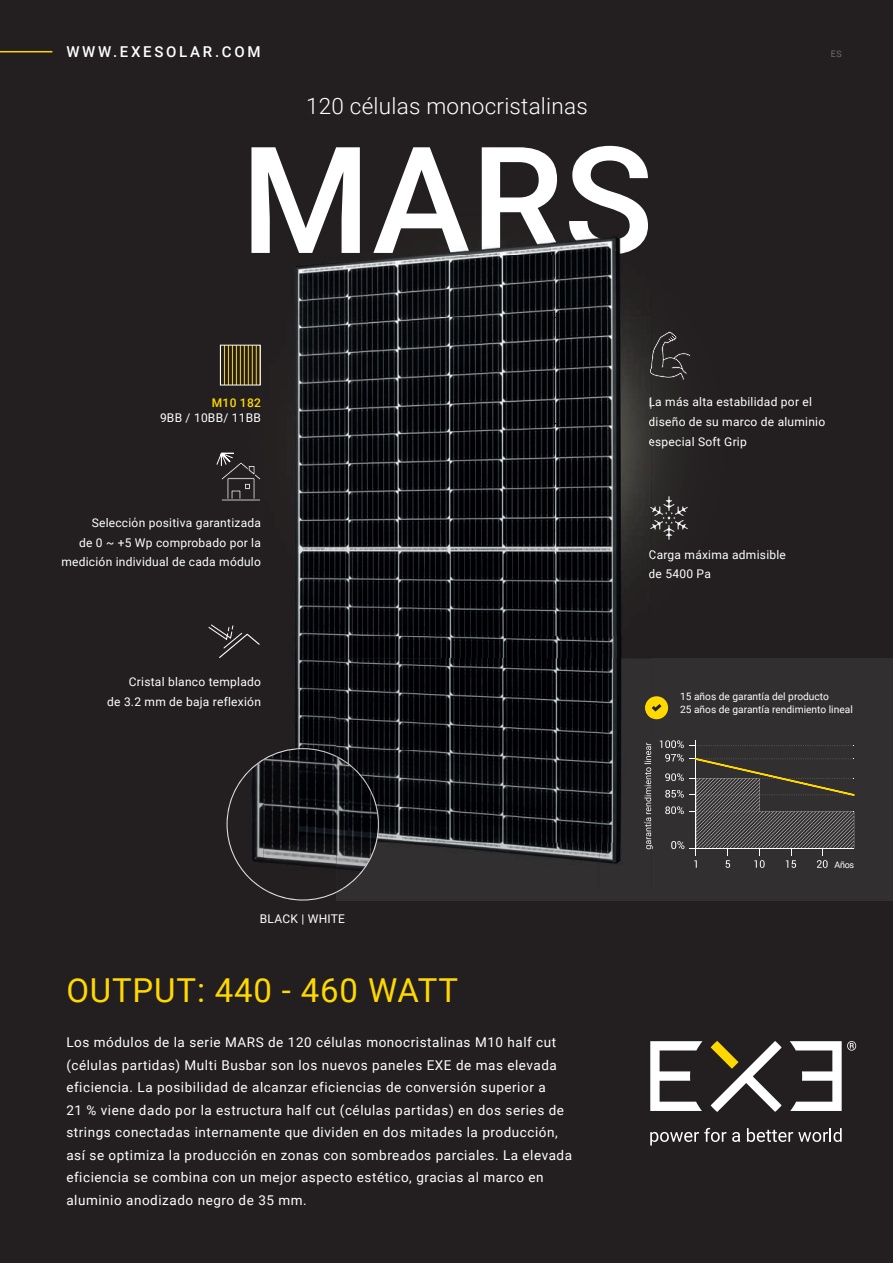
<style>
.page{position:relative;width:893px;height:1263px;background:#fff}
.page>*{position:absolute;margin:0;border:0;box-sizing:border-box;transform-origin:0 0}
.t1{font:500 148.5px "Roboto";color:#fff}
.t2{font:33px "Roboto";letter-spacing:.025em;color:#ffd801}
.t3{font:300 22.5px "Roboto";letter-spacing:.01em;color:#fff}
.t4{font:500 15px "Roboto";letter-spacing:.18em;color:#fff}
.t5{font:13.5px/22.5px "Roboto";letter-spacing:.04em;color:#fff}
.t6{font:12px/19.5px "Roboto";letter-spacing:.02em;color:#fff}
.t7{font:500 12px "Roboto";letter-spacing:.02em;color:#ffd801}
.t8{font:10.2px/13.5px "Roboto";color:#fff}
.t9{font:9px "Roboto";color:#fff}
.t10{font:9px "Roboto";color:#6c6d70}
</style>
<div class="page">
<div style="left:0;top:0;width:893px;height:1262px;background:#231f20"></div>
<img style="left:652px;top:397px;width:15px;height:12px">
<img style="left:652px;top:417px;width:17px;height:9px">
<img style="left:652px;top:436px;width:19px;height:12px">
<div style="left:336px;top:658px;width:557px;height:242px;background:#312f30"></div>
<hr style="left:0;top:51px;width:52px;height:1px;background:#ffd801">
<hr style="left:224px;top:345px;width:1px;height:40px;background:#ffd801">
<hr style="left:228px;top:345px;width:1px;height:40px;background:#ffd801">
<hr style="left:236px;top:345px;width:1px;height:40px;background:#ffd801">
<hr style="left:244px;top:345px;width:1px;height:40px;background:#ffd801">
<hr style="left:248px;top:345px;width:1px;height:40px;background:#ffd801">
<hr style="left:252px;top:345px;width:1px;height:40px;background:#ffd801">
<hr style="left:240px;top:345px;width:1px;height:40px;background:#ffd801">
<hr style="left:232px;top:345px;width:1px;height:40px;background:#ffd801">
<hr style="left:256px;top:345px;width:1px;height:40px;background:#ffd801">
<svg style="left:216px;top:452px;width:45px;height:49px"></svg>
<svg style="left:789px;top:1041px;width:52px;height:69px"></svg>
<svg style="left:650px;top:1127px;width:76px;height:18px"></svg>
<svg style="left:732px;top:1132px;width:8px;height:9px"></svg>
<svg style="left:747px;top:1128px;width:94px;height:13px"></svg>
<svg style="left:710px;top:1041px;width:71px;height:70px"></svg>
<svg style="left:650px;top:1041px;width:52px;height:69px"></svg>
<svg style="left:847px;top:1041px;width:9px;height:9px"></svg>
<div style="left:645px;top:696px;width:23px;height:23px;background:#ffd801;border-radius:50%"></div>
<svg style="left:660px;top:740px;width:24px;height:21px"></svg>
<svg style="left:665px;top:773px;width:19px;height:8px"></svg>
<svg style="left:665px;top:789px;width:19px;height:8px"></svg>
<svg style="left:665px;top:806px;width:19px;height:8px"></svg>
<hr style="left:695px;top:740px;width:1px;height:115px;background:#fff">
<svg style="left:690px;top:745px;width:164px;height:1px"></svg>
<svg style="left:690px;top:757px;width:165px;height:110px"></svg>
<svg style="left:671px;top:841px;width:13px;height:8px"></svg>
<svg style="left:208px;top:624px;width:52px;height:34px"></svg>
<img style="left:295px;top:689px;width:41px;height:59px">
<img style="left:296px;top:254px;width:259px;height:64px">
<img style="left:555px;top:254px;width:74px;height:64px">
<img style="left:295px;top:318px;width:357px;height:318px">
<img style="left:295px;top:636px;width:211px;height:53px">
<img style="left:506px;top:636px;width:116px;height:22px">
<img style="left:336px;top:658px;width:316px;height:92px">
<img style="left:336px;top:750px;width:285px;height:92px">
<img style="left:386px;top:842px;width:264px;height:22px">
<img style="left:264px;top:211px;width:384px;height:43px">
<svg style="left:649px;top:549px;width:3px;height:12px"></svg>
<svg style="left:649px;top:569px;width:3px;height:9px"></svg>
<svg style="left:649px;top:397px;width:3px;height:12px"></svg>
<svg style="left:649px;top:417px;width:3px;height:9px"></svg>
<svg style="left:649px;top:436px;width:3px;height:12px"></svg>
<svg style="left:649px;top:331px;width:42px;height:50px"></svg>
<img style="left:649px;top:356px;width:3px;height:18px">
<img style="left:645px;top:697px;width:7px;height:21px">
<svg style="left:652px;top:704px;width:9px;height:7px"></svg>
<img style="left:644px;top:742px;width:8px;height:107px">
<svg style="left:650px;top:496px;width:38px;height:43px"></svg>
<img style="left:265px;top:748px;width:71px;height:10px">
<img style="left:336px;top:755px;width:43px;height:133px">
<svg style="left:226px;top:758px;width:117px;height:142px"></svg>
<p class="t4" style="left:66px;top:41px;width:196px">WWW.EXESOLAR.COM</p>
<h3 class="t3" style="left:306px;top:90px;width:283px">120 células monocristalinas</h3>
<h1 class="t1" style="left:241px;top:96px;width:414px">MARS</h1>
<p class="t10" style="left:831px;top:47px;width:12px">ES</p>
<p class="t7" style="left:212px;top:394px;width:51px">M10 182</p>
<p class="t6" style="left:160px;top:407px;width:102px">9BB / 10BB/ 11BB</p>
<p class="t6" style="left:61px;top:512px;width:201px;text-align:right">Selecciόn positiva garantizada<br>de 0 ~ +5 Wp comprobado por la medición individual de cada módulo</p>
<p class="t6" style="left:107px;top:672px;width:155px;text-align:right">Cristal blanco templado<br>de 3.2 mm de baja reflexión</p>
<p class="t6" style="left:260px;top:908px;width:87px">BLACK | WHITE</p>
<h2 class="t2" style="left:66px;top:967px;width:393px">OUTPUT: 440 - 460 WATT</h2>
<p class="t5" style="left:66px;top:1030px;width:507px">Los módulos de la serie MARS de 120 células monocristalinas M10 half cut (células partidas) Multi Busbar son los nuevos paneles EXE de mas elevada eficiencia. La posibilidad de alcanzar eficiencias de conversión superior a<br>21 % viene dado por la estructura half cut (células partidas) en dos series de strings conectadas internamente que dividen en dos mitades la producción, así se optimiza la producción en zonas con sombreados parciales. La elevada eficiencia se combina con un mejor aspecto estético, gracias al marco en aluminio anodizado negro de 35 mm.</p>
<p class="t6" style="left:648px;top:392px;width:178px">La más alta estabilidad por el diseño de su marco de aluminio especial Soft Grip</p>
<p class="t6" style="left:648px;top:544px;width:139px">Carga máxima admisible de 5400 Pa</p>
<p class="t8" style="left:680px;top:688px;width:174px">15 años de garantía del producto<br>25 años de garantía rendimiento lineal</p>
<p class="t9" style="left:834px;top:858px;width:21px">Años</p>
</div>
